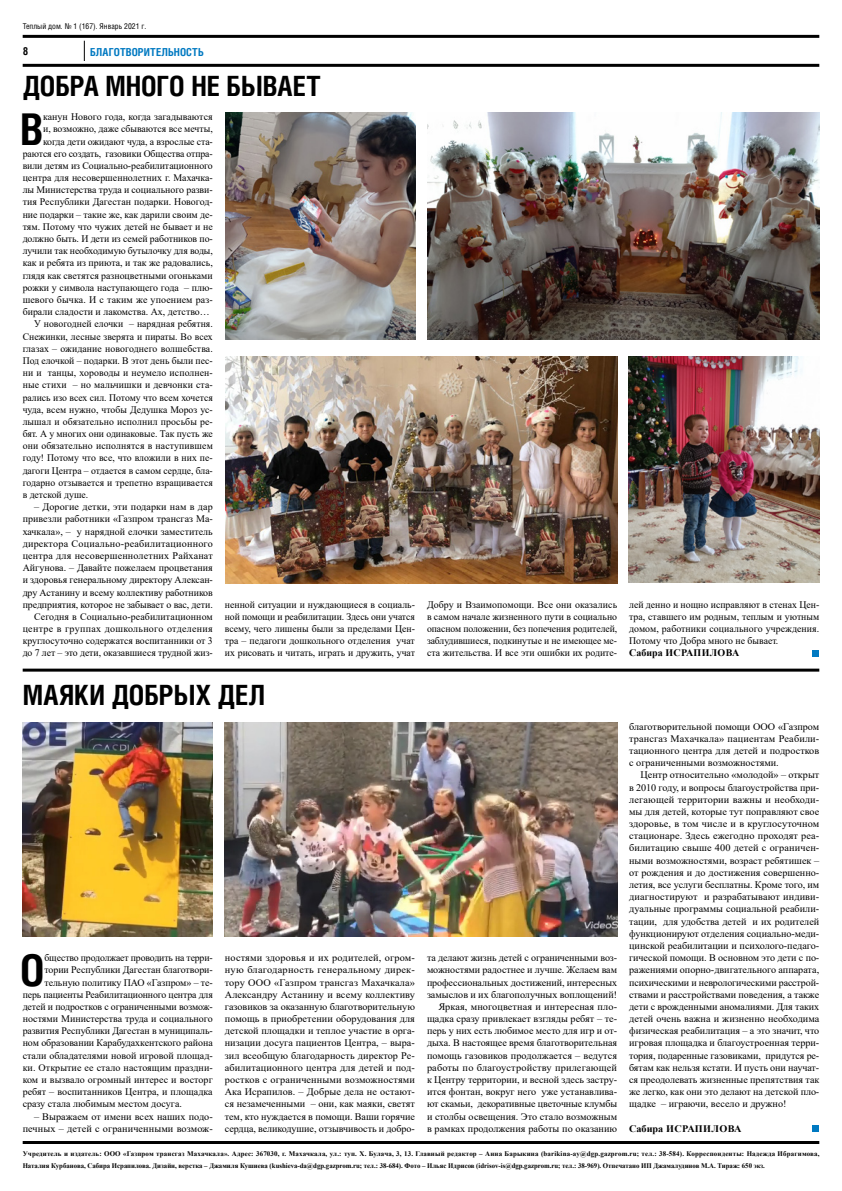
<style>
.page{position:relative;width:842px;height:1191px;background:#fff}
.page>*{position:absolute;margin:0;border:0;box-sizing:border-box;transform-origin:0 0}
.t1{font:700 43.7px "Helios Cond";color:#000}
.t2{font:700 27.9px "Helios Cond";letter-spacing:-.005em;color:#000}
.t3{font:700 11px "Helios Cond";letter-spacing:.01em;color:#0079c1}
.t4{font:700 11px "Helios Cond";color:#000}
.t5{font:10px/12.2px "Times New Roman";color:#000;text-align:justify}
.t6{font:700 10px "Times New Roman";letter-spacing:.005em;color:#000}
.t7{font:8px "Helios Cond";color:#000}
.t8{font:700 7px/12.2px "Times New Roman";color:#000}
</style>
<div class="page">
<svg style="left:84px;top:41px;width:1px;height:20px"></svg>
<hr style="left:23px;top:64px;width:196px;height:3px;background:#000">
<hr style="left:23px;top:35px;width:796px;height:3px;background:#000">
<hr style="left:219px;top:64px;width:600px;height:3px;background:#000">
<img style="left:427px;top:112px;width:393px;height:227px">
<img style="left:225px;top:112px;width:190px;height:227px">
<img style="left:629px;top:356px;width:190px;height:227px">
<img style="left:225px;top:356px;width:393px;height:227px">
<hr style="left:23px;top:668px;width:796px;height:3px;background:#000">
<img style="left:225px;top:723px;width:392px;height:213px">
<img style="left:23px;top:723px;width:190px;height:213px">
<div style="left:812px;top:649px;width:7px;height:7px;background:#0079c1"></div>
<div style="left:812px;top:1125px;width:7px;height:6px;background:#0079c1"></div>
<hr style="left:23px;top:1141px;width:796px;height:3px;background:#000">
<p class="t7" style="left:23px;top:21px;width:125px">Теплый дом. № 1 (167). Январь 2021 г.</p>
<p class="t3" style="left:90px;top:45px;width:115px">БЛАГОТВОРИТЕЛЬНОСТЬ</p>
<p class="t4" style="left:23px;top:45px;width:7px">8</p>
<h2 class="t2" style="left:23px;top:69px;width:299px">ДОБРА МНОГО НЕ БЫВАЕТ</h2>
<h1 class="t1" style="left:20px;top:103px;width:25px">В</h1>
<p class="t5" style="left:43px;top:110px;width:171px">канун Нового года, когда загадываются</p>
<p class="t5" style="left:43px;top:123px;width:171px">и, возможно, даже сбываются все мечты,</p>
<p class="t5" style="left:43px;top:135px;width:171px">когда дети ожидают чуда, а взрослые ста-</p>
<p class="t5" style="left:23px;top:147px;width:192px">раются его создать, газовики Общества отпра-</p>
<p class="t5" style="left:23px;top:159px;width:192px">вили детям из Социально-реабилитационного</p>
<p class="t5" style="left:23px;top:171px;width:192px">центра для несовершеннолетних г. Махачка-</p>
<p class="t5" style="left:23px;top:183px;width:192px">лы Министерства труда и социального разви-</p>
<p class="t5" style="left:23px;top:196px;width:192px">тия Республики Дагестан подарки. Новогод-</p>
<p class="t5" style="left:23px;top:208px;width:192px">ние подарки – такие же, как дарили своим де-</p>
<p class="t5" style="left:23px;top:220px;width:192px">тям. Потому что чужих детей не бывает и не</p>
<p class="t5" style="left:23px;top:232px;width:192px">должно быть. И дети из семей работников по-</p>
<p class="t5" style="left:23px;top:244px;width:192px">лучили так необходимую бутылочку для воды,</p>
<p class="t5" style="left:23px;top:257px;width:192px">как и ребята из приюта, и так же радовались,</p>
<p class="t5" style="left:23px;top:269px;width:192px">глядя как светятся разноцветными огоньками</p>
<p class="t5" style="left:23px;top:281px;width:192px">рожки у символа наступающего года – плю-</p>
<p class="t5" style="left:23px;top:293px;width:192px">шевого бычка. И с таким же упоением раз-</p>
<p class="t5" style="left:23px;top:305px;width:189px">бирали сладости и лакомства. Ах, детство…</p>
<p class="t5" style="left:34px;top:317px;width:180px">У новогодней елочки – нарядная ребятня.</p>
<p class="t5" style="left:23px;top:330px;width:192px">Снежинки, лесные зверята и пираты. Во всех</p>
<p class="t5" style="left:23px;top:342px;width:192px">глазах – ожидание новогоднего волшебства.</p>
<p class="t5" style="left:23px;top:354px;width:192px">Под елочкой – подарки. В этот день были пес-</p>
<p class="t5" style="left:23px;top:366px;width:192px">ни и танцы, хороводы и неумело исполнен-</p>
<p class="t5" style="left:23px;top:378px;width:192px">ные стихи – но мальчишки и девчонки ста-</p>
<p class="t5" style="left:23px;top:391px;width:192px">рались изо всех сил. Потому что всем хочется</p>
<p class="t5" style="left:23px;top:403px;width:192px">чуда, всем нужно, чтобы Дедушка Мороз ус-</p>
<p class="t5" style="left:23px;top:415px;width:192px">лышал и обязательно исполнил просьбы ре-</p>
<p class="t5" style="left:23px;top:427px;width:192px">бят. А у многих они одинаковые. Так пусть же</p>
<p class="t5" style="left:23px;top:439px;width:192px">они обязательно исполнятся в наступившем</p>
<p class="t5" style="left:23px;top:451px;width:192px">году! Потому что все, что вложили в них пе-</p>
<p class="t5" style="left:23px;top:464px;width:192px">дагоги Центра – отдается в самом сердце, бла-</p>
<p class="t5" style="left:23px;top:476px;width:192px">годарно отзывается и трепетно взращивается</p>
<p class="t5" style="left:23px;top:488px;width:67px">в детской душе.</p>
<p class="t5" style="left:23px;top:500px;width:192px;text-align:right">– Дорогие детки, эти подарки нам в дар привезли работники «Газпром трансгаз Ма&shy;хачкала», – у нарядной елочки заместитель директора Социально-реабилитационного центра для несовершеннолетних Райханат Айгунова. – Давайте пожелаем процветания и здоровья генеральному директору Алексан&shy;дру Астанину и всему коллективу работников предприятия, которое не забывает о вас, дети.<br>Сегодня в Социально-реабилитационном центре в группах дошкольного отделения круглосуточно содержатся воспитанники от 3 до 7 лет – это дети, оказавшиеся трудной жиз-</p>
<p class="t5" style="left:225px;top:598px;width:192px">ненной ситуации и нуждающиеся в социаль&shy;ной помощи и реабилитации. Здесь они учатся всему, чего лишены были за пределами Цен&shy;тра – педагоги дошкольного отделения учат их рисовать и читать, играть и дружить, учат</p>
<p class="t5" style="left:427px;top:598px;width:192px">Добру и Взаимопомощи. Все они оказались в самом начале жизненного пути в социально опасном положении, без попечения родителей, заблудившиеся, подкинутые и не имеющее ме&shy;ста жительства. И все эти ошибки их родите-</p>
<p class="t5" style="left:629px;top:598px;width:192px">лей денно и нощно исправляют в стенах Цен&shy;тра, ставшего им родным, теплым и уютным домом, работники социального учреждения.<br>Потому что Добра много не бывает.</p>
<p class="t6" style="left:629px;top:646px;width:112px">Сабира ИСРАПИЛОВА</p>
<h2 class="t2" style="left:23px;top:678px;width:244px">МАЯКИ ДОБРЫХ ДЕЛ</h2>
<p class="t5" style="left:629px;top:720px;width:192px">благотворительной помощи ООО «Газпром трансгаз Махачкала» пациентам Реабили&shy;тационного центра для детей и подростков с ограниченными возможностями.</p>
<p class="t5" style="left:629px;top:768px;width:192px;text-indent:11px">Центр относительно «молодой» – открыт в 2010 году, и вопросы благоустройства при&shy;легающей территории важны и необходи&shy;мы для детей, которые тут поправляют свое здоровье, в том числе и в круглосуточном стационаре. Здесь ежегодно проходят реа&shy;билитацию свыше 400 детей с ограничен&shy;ными возможностями, возраст ребятишек – от рождения и до достижения совершенно&shy;летия, все услуги бесплатны. Кроме того, им диагностируют и разрабатывают индиви&shy;дуальные программы социальной реабили&shy;тации, для удобства детей и их родителей функционируют отделения социально-меди&shy;цинской реабилитации и психолого-педаго&shy;гической помощи. В основном это дети с по&shy;ражениями опорно-двигательного аппарата, психическими и неврологическими расстрой&shy;ствами и расстройствами поведения, а также дети с врожденными аномалиями. Для таких детей очень важна и жизненно необходима физическая реабилитация – а это значит, что игровая площадка и благоустроенная терри&shy;тория, подаренные газовиками, придутся ре&shy;бятам как нельзя кстати. И пусть они научат&shy;ся преодолевать жизненные препятствия так же легко, как они это делают на детской пло&shy;щадке – играючи, весело и дружно!</p>
<p class="t6" style="left:629px;top:1121px;width:114px">Сабира ИСРАПИЛОВА</p>
<p class="t8" style="left:23px;top:1147px;width:798px">Учредитель и издатель: ООО «Газпром трансгаз Махачкала». Адрес: 367030, г. Махачкала, ул.: туп. Х. Булача, 3, 13. Главный редактор – Анна Барыкина (barikina-ay@dgp.gazprom.ru; тел.: 38-584). Корреспонденты: Надежда Ибрагимова,<br>Наталия Курбанова, Сабира Исрапилова. Дизайн, верстка – Джамиля Кушиева (kushieva-da@dgp.gazprom.ru; тел.: 38-684). Фото – Ильяс Идрисов (idrisov-is@dgp.gazprom.ru; тел.: 38-969). Отпечатано ИП Джамалудинов М.А. Тираж: 650 экз.</p>
<h1 class="t1" style="left:20px;top:943px;width:26px">О</h1>
<p class="t5" style="left:44px;top:951px;width:170px">бщество продолжает проводить на терри-</p>
<p class="t5" style="left:225px;top:951px;width:192px">ностями здоровья и их родителей, огром&shy;ную благодарность генеральному дирек&shy;тору ООО «Газпром трансгаз Махачкала» Александру Астанину и всему коллективу газовиков за оказанную благотворительную помощь в приобретении оборудования для детской площадки и теплое участие в орга&shy;низации досуга пациентов Центра, – выра&shy;зил всеобщую благодарность директор Ре&shy;абилитационного центра для детей и под&shy;ростков с ограниченными возможностями Ака Исрапилов. – Добрые дела не остают&shy;ся незамеченными – они, как маяки, светят тем, кто нуждается в помощи. Ваши горячие сердца, великодушие, отзывчивость и добро-</p>
<p class="t5" style="left:427px;top:951px;width:192px;text-align:right">та делают жизнь детей с ограниченными воз&shy;можностями радостнее и лучше. Желаем вам профессиональных достижений, интересных замыслов и их благополучных воплощений!<br>Яркая, многоцветная и интересная пло&shy;щадка сразу привлекает взгляды ребят – те&shy;перь у них есть любимое место для игр и от&shy;дыха. В настоящее время благотворительная помощь газовиков продолжается – ведутся работы по благоустройству прилегающей к Центру территории, и весной здесь застру&shy;ится фонтан, вокруг него уже устанавлива&shy;ют скамьи, декоративные цветочные клумбы и столбы освещения. Это стало возможным в рамках продолжения работы по оказанию</p>
<p class="t5" style="left:44px;top:963px;width:170px">тории Республики Дагестан благотвори-</p>
<p class="t5" style="left:44px;top:975px;width:170px">тельную политику ПАО «Газпром» – те-</p>
<p class="t5" style="left:23px;top:988px;width:192px">перь пациенты Реабилитационного центра для</p>
<p class="t5" style="left:23px;top:1000px;width:192px">детей и подростков с ограниченными возмож-</p>
<p class="t5" style="left:23px;top:1012px;width:192px">ностями Министерства труда и социального</p>
<p class="t5" style="left:23px;top:1024px;width:192px">развития Республики Дагестан в муниципаль-</p>
<p class="t5" style="left:23px;top:1036px;width:192px">ном образовании Карабудахкентского района</p>
<p class="t5" style="left:23px;top:1048px;width:192px">стали обладателями новой игровой площад-</p>
<p class="t5" style="left:23px;top:1061px;width:192px">ки. Открытие ее стало настоящим праздни-</p>
<p class="t5" style="left:23px;top:1073px;width:192px">ком и вызвало огромный интерес и восторг</p>
<p class="t5" style="left:23px;top:1085px;width:192px">ребят – воспитанников Центра, и площадка</p>
<p class="t5" style="left:23px;top:1097px;width:161px">сразу стала любимым местом досуга.</p>
<p class="t5" style="left:23px;top:1109px;width:192px;text-align:right">– Выражаем от имени всех наших подо&shy;печных – детей с ограниченными возмож-</p>
</div>
